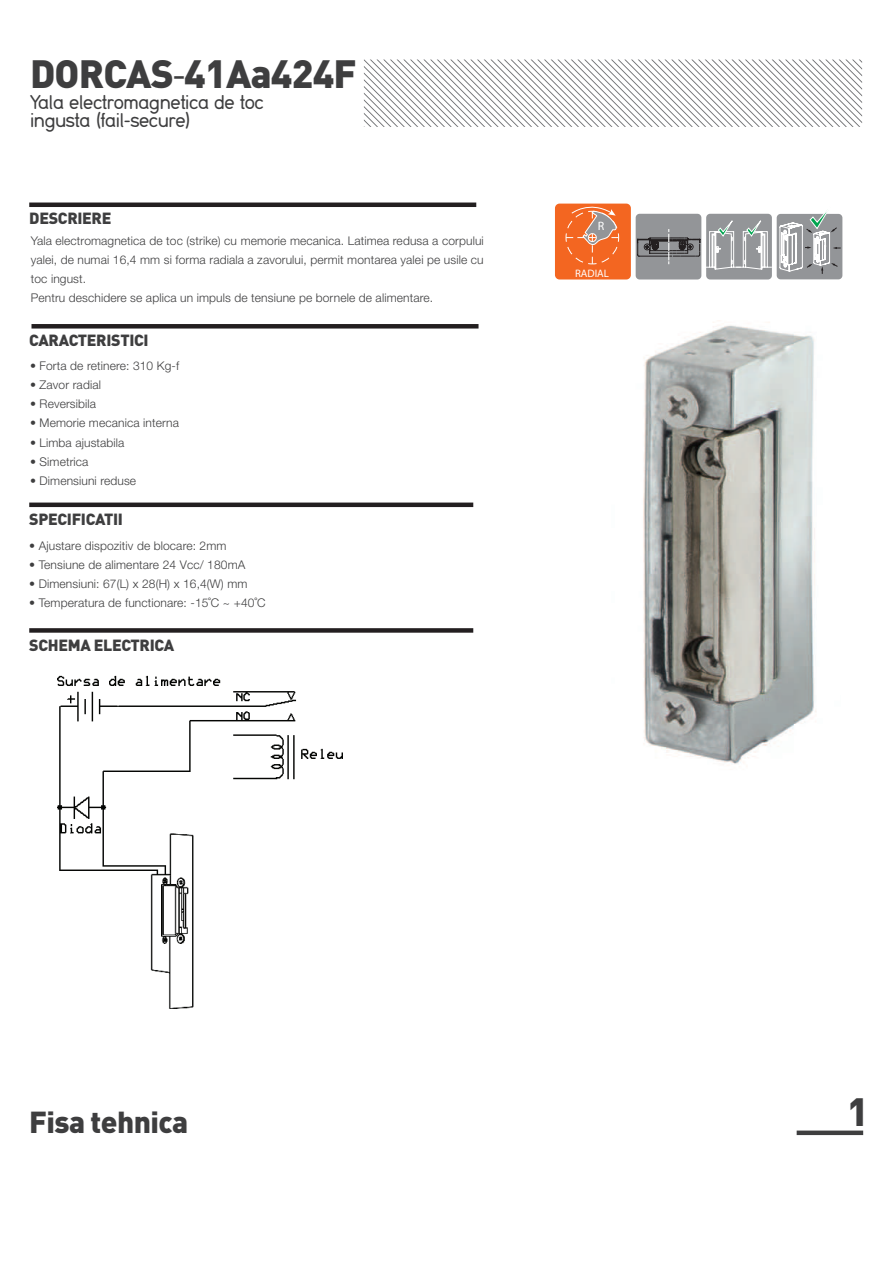
<style>
.page{position:relative;width:893px;height:1263px;background:#fff}
.page>*{position:absolute;margin:0;border:0;box-sizing:border-box;transform-origin:0 0}
.t1{font:900 39px "DIN";letter-spacing:-.02em;color:#3e3e3f}
.t2{font:900 30px "DIN";letter-spacing:-.02em;color:#3e3e3f}
.t3{font:21px/18px "Din 16";letter-spacing:-.02em;color:#3e3e3f}
.t4{font:900 16.05px "DIN";letter-spacing:-.02em;color:#3e3e3f}
.t5{font:12.15px "Myriad Pro";color:#fff}
.t6{font:300 12px/19.2px "Helvetica Neue LT Pro";letter-spacing:.01em;color:#3e3e3f}
.t7{font:10.8px "Myriad Pro";color:#fff}
.s1{font-family:"Myriad Pro";font-weight:400}
</style>
<div class="page">
<div style="left:29px;top:202px;width:447px;height:5px;background:#231f20"></div>
<hr style="left:32px;top:324px;width:446px;height:4px;background:#231f20">
<div style="left:29px;top:502px;width:444px;height:5px;background:#231f20"></div>
<div style="left:29px;top:628px;width:444px;height:5px;background:#231f20"></div>
<svg style="left:364px;top:60px;width:498px;height:67px"></svg>
<div style="left:797px;top:1130px;width:66px;height:5px;background:#3e3e3f"></div>
<img style="left:57px;top:675px;width:285px;height:333px">
<img style="left:643px;top:322px;width:173px;height:442px">
<div style="left:778px;top:215px;width:63px;height:63px;background:#939598;border-radius:3px"></div>
<div style="left:777px;top:214px;width:65px;height:65px;border:2px solid #939598;border-radius:3px"></div>
<div style="left:707px;top:215px;width:64px;height:63px;background:#939598;border-radius:3px"></div>
<div style="left:706px;top:214px;width:66px;height:65px;border:2px solid #939598;border-radius:3px"></div>
<div style="left:637px;top:215px;width:63px;height:63px;background:#939598;border-radius:3px"></div>
<div style="left:636px;top:214px;width:65px;height:65px;border:2px solid #939598;border-radius:3px"></div>
<div style="left:556px;top:205px;width:74px;height:73px;background:#f36621;border-radius:3px"></div>
<div style="left:555px;top:204px;width:76px;height:75px;border:2px solid #f36621;border-radius:3px"></div>
<svg style="left:565px;top:203px;width:54px;height:62px"></svg>
<svg style="left:637px;top:217px;width:135px;height:53px"></svg>
<svg style="left:779px;top:212px;width:62px;height:62px"></svg>
<h1 class="t1" style="left:30px;top:48px;width:328px">DORCAS<span class="s1">‐</span>41Aa424F</h1>
<h3 class="t3" style="left:30px;top:93px;width:235px">Yala electromagnetica de toc ingusta (fail-secure)</h3>
<h3 class="t4" style="left:29px;top:208px;width:84px">DESCRIERE</h3>
<p class="t6" style="left:31px;top:230px;width:455px">Yala electromagnetica de toc (strike) cu memorie mecanica. Latimea redusa a corpului yalei, de numai 16,4 mm si forma radiala a zavorului, permit montarea yalei pe usile cu toc ingust.<br>Pentru deschidere se aplica un impuls de tensiune pe bornele de alimentare.</p>
<h3 class="t4" style="left:29px;top:329px;width:121px">CARACTERISTICI</h3>
<p class="t6" style="left:30px;top:356px;width:151px">• Forta de retinere: 310 Kg-f</p>
<p class="t6" style="left:30px;top:375px;width:72px">• Zavor radial</p>
<p class="t6" style="left:30px;top:394px;width:68px">• Reversibila</p>
<p class="t6" style="left:30px;top:413px;width:151px">• Memorie mecanica interna</p>
<p class="t6" style="left:30px;top:432px;width:96px">• Limba ajustabila</p>
<p class="t6" style="left:30px;top:452px;width:60px">• Simetrica</p>
<p class="t6" style="left:30px;top:471px;width:108px">• Dimensiuni reduse</p>
<h3 class="t4" style="left:29px;top:508px;width:95px">SPECIFICATII</h3>
<p class="t6" style="left:29px;top:536px;width:199px">• Ajustare dispozitiv de blocare: 2mm</p>
<p class="t6" style="left:29px;top:555px;width:218px">• Tensiune de alimentare 24 Vcc/ 180mA</p>
<p class="t6" style="left:29px;top:574px;width:220px">• Dimensiuni: 67(L) x 28(H) x 16,4(W) mm</p>
<p class="t6" style="left:29px;top:593px;width:238px">• Temperatura de functionare: -15˚C ~ +40˚C</p>
<h3 class="t4" style="left:29px;top:634px;width:146px">SCHEMA ELECTRICA</h3>
<p class="t5" style="left:598px;top:219px;width:8px">R</p>
<p class="t7" style="left:575px;top:267px;width:35px">RADIAL</p>
<h2 class="t2" style="left:29px;top:1102px;width:160px">Fisa tehnica</h2>
<h1 class="t1" style="left:847px;top:1085px;width:23px">1</h1>
</div>
